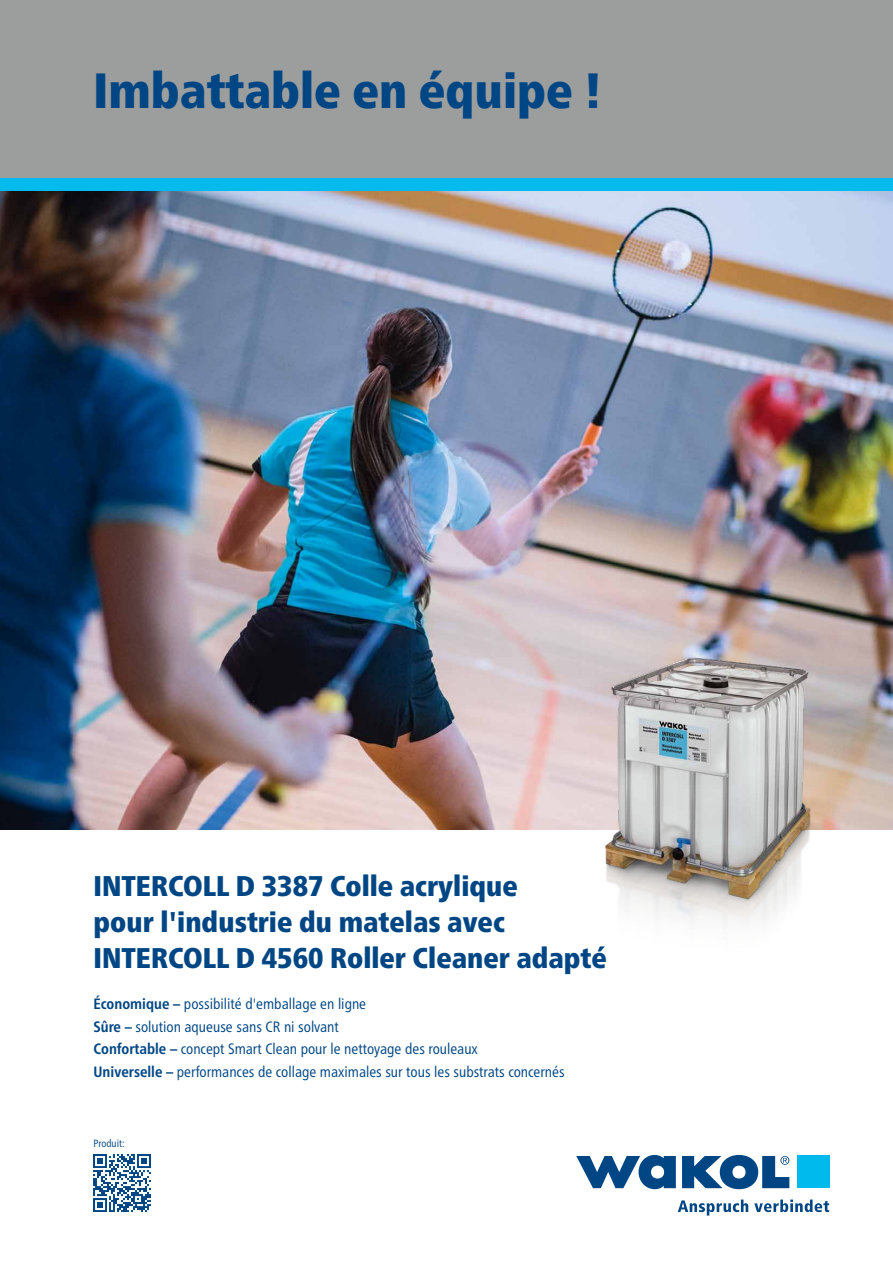
<style>
.page{position:relative;width:893px;height:1263px;background:#fff}
.page>*{position:absolute;margin:0;border:0;box-sizing:border-box;transform-origin:0 0}
.t1{font:900 condensed 49.5px "Frutiger Neue LTW1 G";color:#004684}
.t2{font:900 condensed 28.5px/36px "Frutiger Neue LTW1 G";color:#004684}
.t3{font:condensed 15px/22.5px "Frutiger Neue LTW1 G";color:#004684}
.t4{font:condensed 10.5px "Frutiger Neue LTW1 G";color:#004684}
.s1{font-weight:700}
</style>
<div class="page">
<img style="left:0;top:191px;width:893px;height:638px">
<img style="left:596px;top:629px;width:225px;height:296px">
<div style="left:0;top:0;width:893px;height:179px;background:#9c9d9d"></div>
<div style="left:0;top:179px;width:893px;height:12px;background:#05bbee"></div>
<svg style="left:678px;top:1199px;width:70px;height:16px"></svg>
<svg style="left:754px;top:1199px;width:75px;height:13px"></svg>
<svg style="left:576px;top:1155px;width:100px;height:34px"></svg>
<svg style="left:682px;top:1155px;width:107px;height:34px"></svg>
<div style="left:797px;top:1156px;width:32px;height:32px;background:#00baee"></div>
<img style="left:94px;top:1155px;width:57px;height:57px">
<h1 class="t1" style="left:94px;top:53px;width:510px">Imbattable en équipe !</h1>
<h2 class="t2" style="left:94px;top:865px;width:515px">INTERCOLL D 3387 Colle acrylique<br>pour l'industrie du matelas avec<br>INTERCOLL D 4560 Roller Cleaner adapté</h2>
<p class="t3" style="left:94px;top:991px;width:473px"><span class="s1">Économique –</span> possibilité d'emballage en ligne<br><span class="s1">Sûre –</span> solution aqueuse sans CR ni solvant<br><span class="s1">Confortable –</span> concept Smart Clean pour le nettoyage des rouleaux<br><span class="s1">Universelle –</span> performances de collage maximales sur tous les substrats concernés</p>
<p class="t4" style="left:94px;top:1135px;width:33px">Produit:</p>
</div>
